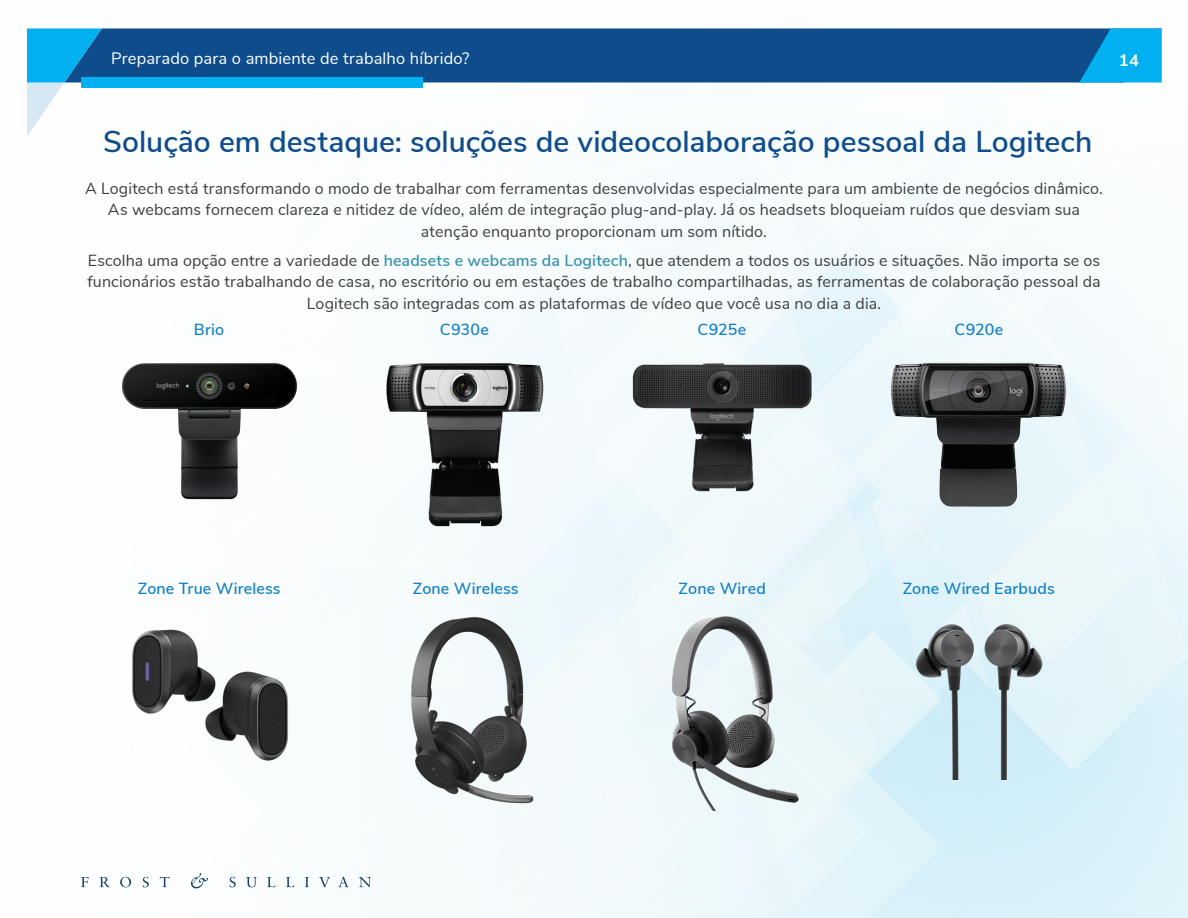
<style>
.page{position:relative;width:1188px;height:918px;background:#fff}
.page>*{position:absolute;margin:0;border:0;box-sizing:border-box;transform-origin:0 0}
.BR__1st_Lvl_Header{font:600 30px "Nunito Sans";color:#0e4c8b}
.t1{font:16.5px "Nunito Sans";letter-spacing:.01em;color:#fff}
.t2{font:700 16.5px "Nunito Sans";color:#fff}
.BR__Body_Text{font:16.05px/21.8px "Nunito Sans";letter-spacing:.005em;color:#3e3e3f;text-align:center}
.BR__Body_Text-2{font:600 16.05px "Nunito Sans";letter-spacing:.01em;color:#1582c5}
.s1{font-weight:600;color:#3693ac}
</style>
<div class="page">
<svg style="left:422px;top:82px;width:766px;height:672px;fill:#f4fafc"></svg>
<div style="left:102px;top:28px;width:1060px;height:54px;background:#0e4c8b"></div>
<div style="left:81px;top:77px;width:341px;height:11px;background:#00b0f0"></div>
<svg style="left:27px;top:28px;width:75px;height:108px"></svg>
<svg style="left:1079px;top:29px;width:83px;height:54px;background:#059ddc"></svg>
<svg style="left:81px;top:877px;width:8px;height:10px"></svg>
<svg style="left:100px;top:877px;width:10px;height:10px"></svg>
<svg style="left:120px;top:877px;width:11px;height:10px"></svg>
<svg style="left:143px;top:877px;width:6px;height:10px"></svg>
<svg style="left:160px;top:877px;width:9px;height:10px"></svg>
<svg style="left:229px;top:877px;width:7px;height:10px"></svg>
<svg style="left:246px;top:877px;width:11px;height:10px"></svg>
<svg style="left:267px;top:877px;width:9px;height:10px"></svg>
<svg style="left:286px;top:877px;width:9px;height:10px"></svg>
<svg style="left:305px;top:877px;width:4px;height:10px"></svg>
<svg style="left:319px;top:877px;width:11px;height:10px"></svg>
<svg style="left:338px;top:877px;width:11px;height:10px"></svg>
<svg style="left:359px;top:877px;width:12px;height:10px"></svg>
<svg style="left:191px;top:873px;width:17px;height:15px"></svg>
<img style="left:122px;top:363px;width:176px;height:137px">
<img style="left:882px;top:355px;width:195px;height:162px">
<img style="left:640px;top:605px;width:184px;height:206px">
<img style="left:411px;top:607px;width:141px;height:197px">
<img style="left:132px;top:629px;width:156px;height:132px">
<img style="left:904px;top:607px;width:154px;height:173px">
<img style="left:386px;top:338px;width:172px;height:221px">
<img style="left:613px;top:338px;width:221px;height:172px">
<p class="t1" style="left:111px;top:47px;width:360px">Preparado para o ambiente de trabalho híbrido?</p>
<p class="t2" style="left:1119px;top:48px;width:22px">14</p>
<p class="BR__1st_Lvl_Header" style="left:103px;top:119px;width:991px">Solução em destaque: soluções de videocolaboração pessoal da Logitech</p>
<p class="BR__Body_Text" style="left:85px;top:176px;width:1019px">A Logitech está transformando o modo de trabalhar com ferramentas desenvolvidas especialmente para um ambiente de negócios dinâmico.<br>As webcams fornecem clareza e nitidez de vídeo, além de integração plug-and-play. Já os headsets bloqueiam ruídos que desviam sua atenção enquanto proporcionam um som nítido.</p>
<p class="BR__Body_Text" style="left:87px;top:248px;width:1015px">Escolha uma opção entre a variedade de <span class="s1">headsets e webcams da Logitech</span>, que atendem a todos os usuários e situações. Não importa se os funcionários estão trabalhando de casa, no escritório ou em estações de trabalho compartilhadas, as ferramentas de colaboração pessoal da<br>Logitech são integradas com as plataformas de vídeo que você usa no dia a dia.</p>
<p class="BR__Body_Text-2" style="left:194px;top:317px;width:32px">Brio</p>
<p class="BR__Body_Text-2" style="left:440px;top:317px;width:51px">C930e</p>
<p class="BR__Body_Text-2" style="left:698px;top:317px;width:50px">C925e</p>
<p class="BR__Body_Text-2" style="left:955px;top:317px;width:50px">C920e</p>
<p class="BR__Body_Text-2" style="left:138px;top:576px;width:144px">Zone True Wireless</p>
<p class="BR__Body_Text-2" style="left:413px;top:576px;width:107px">Zone Wireless</p>
<p class="BR__Body_Text-2" style="left:679px;top:576px;width:89px">Zone Wired</p>
<p class="BR__Body_Text-2" style="left:903px;top:576px;width:154px">Zone Wired Earbuds</p>
</div>
